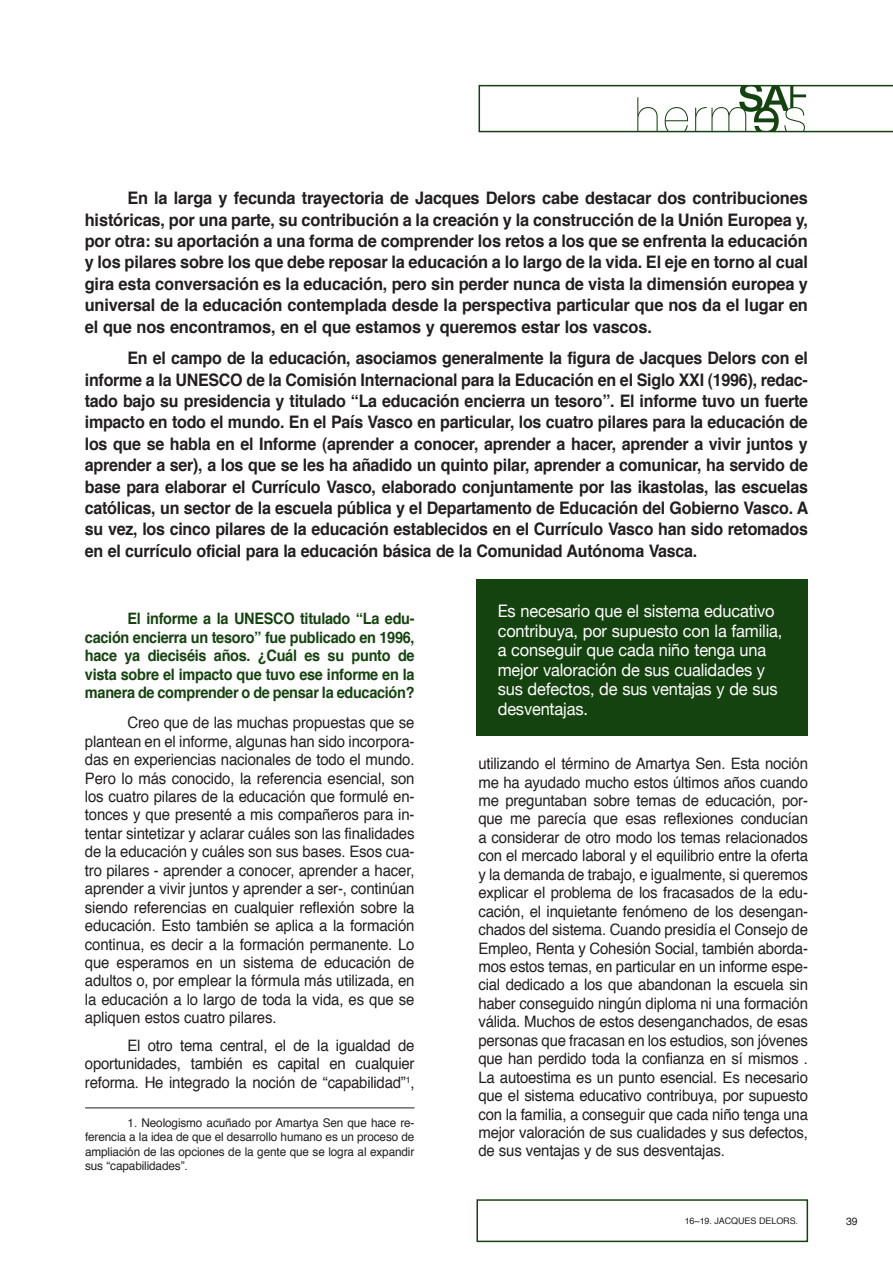
<style>
.page{position:relative;width:893px;height:1263px;background:#fff}
.page>*{position:absolute;margin:0;border:0;box-sizing:border-box;transform-origin:0 0}
.t1{font:700 17.25px/21.5px "Helvetica";letter-spacing:-.015em;color:#231f20;text-align:justify;scale:.93 1}
.t2{font:700 17.25px/21.5px "Helvetica";letter-spacing:-.015em;color:#231f20;text-align:justify;scale:.95 1}
.t3{font:17.25px/19.5px "Helvetica Neue";letter-spacing:-.01em;color:#fff;scale:.95 1}
.t4{font:15.75px/18.5px "Helvetica";letter-spacing:-.015em;color:#231f20;text-align:justify;scale:.95 1}
.t5{font:700 15.75px/18.5px "Helvetica";letter-spacing:-.02em;color:#15430f;text-align:justify;scale:.92 1}
.t6{font:12px/14.4px "Helvetica";letter-spacing:-.01em;color:#231f20;text-align:justify}
.t7{font:10.5px "Helvetica";color:#231f20}
.t8{font:9px "Helvetica";letter-spacing:-.01em;color:#231f20}
</style>
<div class="page">
<svg style="left:478px;top:85px;width:415px;height:47px"></svg>
<div style="left:476px;top:1199px;width:332px;height:43px;border:2px solid #15430f"></div>
<div style="left:476px;top:580px;width:332px;height:156px;background:#15430f"></div>
<hr style="left:85px;top:1107px;width:329px;height:1px;background:#231f20">
<p class="t2" style="left:85px;top:188px;width:763px;text-indent:43px">En la larga y fecunda trayectoria de Jacques Delors cabe destacar dos contribuciones históricas, por una parte, su contribución a la creación y la construcción de la Unión Europea y, por otra: su aportación a una forma de comprender los retos a los que se enfrenta la educación y los pilares sobre los que debe reposar la educación a lo largo de la vida. El eje en torno al cual gira esta conversación es la educación, pero sin perder nunca de vista la dimensión europea y universal de la educación contemplada desde la perspectiva particular que nos da el lugar en el que nos encontramos, en el que estamos y queremos estar los vascos.</p>
<p class="t1" style="left:85px;top:348px;width:780px;text-indent:43px">En el campo de la educación, asociamos generalmente la figura de Jacques Delors con el informe a la UNESCO de la Comisión Internacional para la Educación en el Siglo XXI (1996), redac&shy;tado bajo su presidencia y titulado “La educación encierra un tesoro”. El informe tuvo un fuerte impacto en todo el mundo. En el País Vasco en particular, los cuatro pilares para la educación de los que se habla en el Informe (aprender a conocer, aprender a hacer, aprender a vivir juntos y aprender a ser), a los que se les ha añadido un quinto pilar, aprender a comunicar, ha servido de base para elaborar el Currículo Vasco, elaborado conjuntamente por las ikastolas, las escuelas católicas, un sector de la escuela pública y el Departamento de Educación del Gobierno Vasco. A su vez, los cinco pilares de la educación establecidos en el Currículo Vasco han sido retomados en el currículo oficial para la educación básica de la Comunidad Autónoma Vasca.</p>
<p class="t5" style="left:85px;top:610px;width:360px;text-indent:43px">El informe a la UNESCO titulado “La edu&shy;cación encierra un tesoro” fue publicado en 1996, hace ya dieciséis años. ¿Cuál es su punto de vista sobre el impacto que tuvo ese informe en la manera de comprender o de pensar la educación?</p>
<p class="t4" style="left:85px;top:714px;width:348px;text-indent:43px">Creo que de las muchas propuestas que se plantean en el informe, algunas han sido incorpora&shy;das en experiencias nacionales de todo el mundo.<br>Pero lo más conocido, la referencia esencial, son los cuatro pilares de la educación que formulé en&shy;tonces y que presenté a mis compañeros para in&shy;tentar sintetizar y aclarar cuáles son las finalidades de la educación y cuáles son sus bases. Esos cua&shy;tro pilares - aprender a conocer, aprender a hacer, aprender a vivir juntos y aprender a ser-, continúan siendo referencias en cualquier reflexión sobre la educación. Esto también se aplica a la formación continua, es decir a la formación permanente. Lo que esperamos en un sistema de educación de adultos o, por emplear la fórmula más utilizada, en la educación a lo largo de toda la vida, es que se apliquen estos cuatro pilares.</p>
<p class="t4" style="left:85px;top:1036px;width:348px;text-indent:43px">El otro tema central, el de la igualdad de oportunidades, también es capital en cualquier reforma. He integrado la noción de “capabilidad”<sup>1</sup>,</p>
<p class="t6" style="left:85px;top:1116px;width:331px;text-indent:43px">1. Neologismo acuñado por Amartya Sen que hace re&shy;ferencia a la idea de que el desarrollo humano es un proceso de ampliación de las opciones de la gente que se logra al expandir sus “capabilidades”.</p>
<p class="t3" style="left:498px;top:601px;width:301px">Es necesario que el sistema educativo contribuya, por supuesto con la familia, a conseguir que cada niño tenga una mejor valoración de sus cualidades y sus defectos, de sus ventajas y de sus desventajas.</p>
<p class="t4" style="left:478px;top:755px;width:348px">utilizando el término de Amartya Sen. Esta noción me ha ayudado mucho estos últimos años cuando me preguntaban sobre temas de educación, por&shy;que me parecía que esas reflexiones conducían a considerar de otro modo los temas relacionados con el mercado laboral y el equilibrio entre la oferta y la demanda de trabajo, e igualmente, si queremos explicar el problema de los fracasados de la edu&shy;cación, el inquietante fenómeno de los desengan&shy;chados del sistema. Cuando presidía el Consejo de Empleo, Renta y Cohesión Social, también aborda&shy;mos estos temas, en particular en un informe espe&shy;cial dedicado a los que abandonan la escuela sin haber conseguido ningún diploma ni una formación válida. Muchos de estos desenganchados, de esas personas que fracasan en los estudios, son jóvenes que han perdido toda la confianza en sí mismos .<br>La autoestima es un punto esencial. Es necesario que el sistema educativo contribuya, por supuesto con la familia, a conseguir que cada niño tenga una mejor valoración de sus cualidades y sus defectos, de sus ventajas y de sus desventajas.</p>
<p class="t8" style="left:685px;top:1214px;width:115px">16~19. Jacques Delors.</p>
<p class="t7" style="left:846px;top:1213px;width:13px">39</p>
</div>
